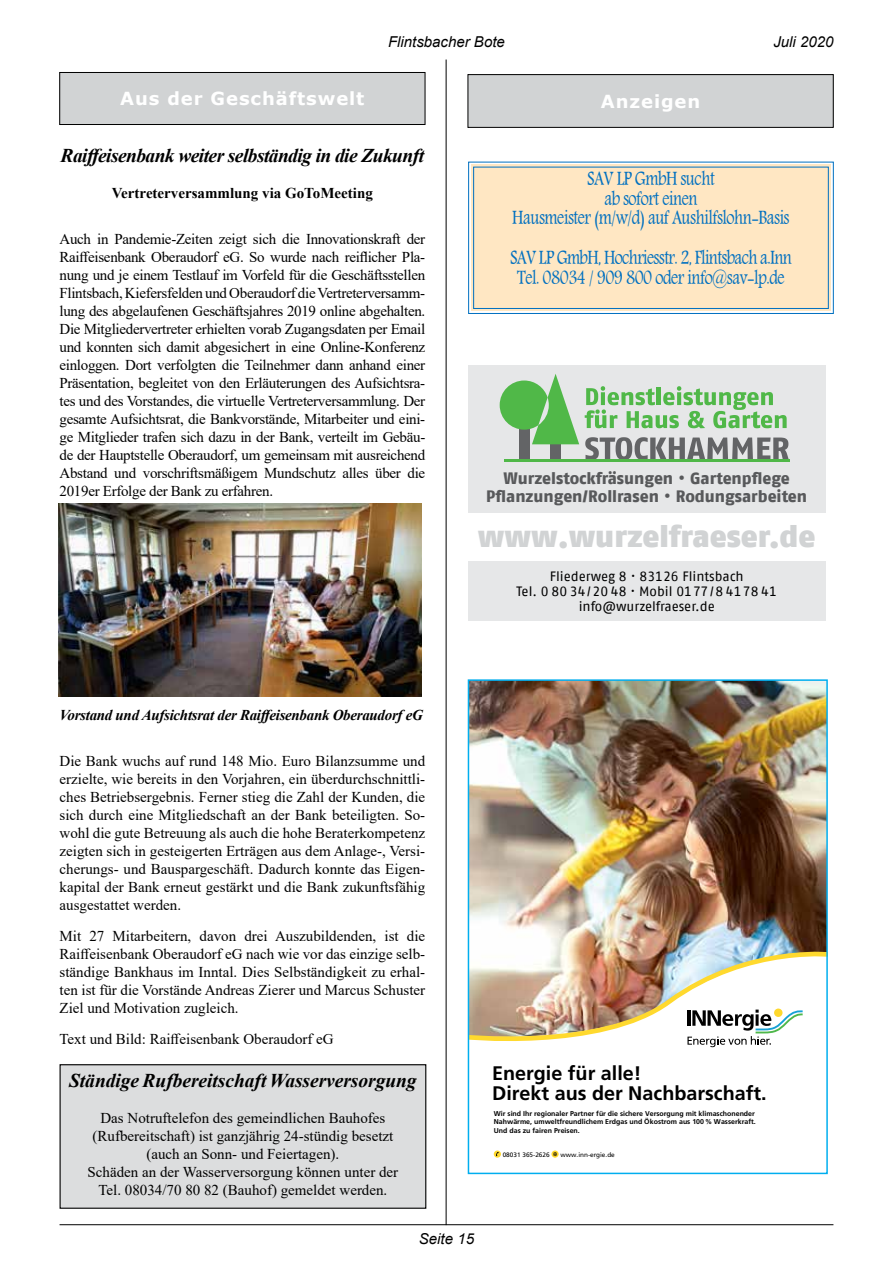
<style>
.page{position:relative;width:893px;height:1263px;background:#fff}
.page>*{position:absolute;margin:0;border:0;box-sizing:border-box;transform-origin:0 0}
.t1{font:30.6px "Fago No Black Tf";color:#d1d3d4}
.t2{font:20.7px/19.8px "Andalus";letter-spacing:-.03em;color:#0070c0;text-align:center;scale:.8 1}
.t3{font:700 19.65px/19.6px "Frutiger";color:#000}
.t4{font:italic 700 19.5px "Times New Roman";letter-spacing:-.03em;color:#000}
.t5{font:italic 700 19.5px "Times New Roman";letter-spacing:-.005em;color:#000}
.t6{font:700 18px "Verdana";letter-spacing:.05em;color:#fff}
.t7{font:16.5px/18px "Fago No Exb Tf";color:#58595b;text-align:center}
.t8{font:15px/18px "Times New Roman";color:#000;text-align:justify}
.t9{font:italic 700 15px "Times New Roman";letter-spacing:-.02em;color:#000}
.t10{font:700 15px "Times New Roman";color:#000}
.t11{font:italic 15px "Arial";color:#000}
.t12{font:13.5px/15px "Fago No Regular Tf";color:#000;text-align:center}
.t13{font:700 7.05px/8.4px "Frutiger";color:#000}
.t14{font:6.45px "Frutiger";color:#000}
</style>
<div class="page">
<hr style="left:60px;top:1224px;width:773px;height:1px;background:#000">
<hr style="left:446px;top:60px;width:1px;height:1165px;background:#000">
<img style="left:471px;top:682px;width:354px;height:255px">
<img style="left:471px;top:937px;width:354px;height:111px">
<svg style="left:494px;top:1150px;width:7px;height:8px"></svg>
<svg style="left:496px;top:1152px;width:3px;height:4px"></svg>
<svg style="left:551px;top:1150px;width:8px;height:8px"></svg>
<svg style="left:553px;top:1152px;width:4px;height:4px"></svg>
<div style="left:468px;top:679px;width:360px;height:495px;border:2px solid #00aeef"></div>
<div style="left:468px;top:161px;width:366px;height:153px;background:#ffe7c3"></div>
<div style="left:473px;top:167px;width:356px;height:142px;border:1px solid #0070c0"></div>
<div style="left:468px;top:365px;width:357px;height:147px;background:#e6e7e8"></div>
<div style="left:519px;top:410px;width:11px;height:50px;background:#636466"></div>
<svg style="left:585px;top:386px;width:202px;height:42px"></svg>
<svg style="left:585px;top:437px;width:204px;height:23px"></svg>
<div style="left:551px;top:410px;width:10px;height:50px;background:#636466"></div>
<svg style="left:500px;top:374px;width:79px;height:70px"></svg>
<hr style="left:504px;top:460px;width:285px;height:2px;background:#50b848">
<div style="left:468px;top:561px;width:357px;height:59px;background:#e6e7e8"></div>
<div style="left:468px;top:75px;width:365px;height:52px;background:#d1d3d4"></div>
<div style="left:468px;top:74px;width:365px;height:54px;border:1px solid #000"></div>
<div style="left:60px;top:72px;width:365px;height:52px;background:#d1d3d4"></div>
<div style="left:60px;top:72px;width:365px;height:53px;border:1px solid #000"></div>
<img style="left:58px;top:504px;width:363px;height:193px">
<div style="left:60px;top:1065px;width:366px;height:143px;background:#dcddde"></div>
<div style="left:60px;top:1064px;width:366px;height:145px;border:1px solid #000"></div>
<p class="t11" style="left:388px;top:32px;width:118px">Flintsbacher Bote</p>
<p class="t11" style="left:773px;top:32px;width:62px">Juli 2020</p>
<p class="t6" style="left:120px;top:86px;width:246px">Aus der Geschäftswelt</p>
<p class="t6" style="left:601px;top:89px;width:101px">Anzeigen</p>
<h3 class="t4" style="left:61px;top:142px;width:365px">Raiffeisenbank weiter selbständig in die Zukunft</h3>
<p class="t10" style="left:112px;top:182px;width:263px">Vertreterversammlung via GoToMeeting</p>
<p class="t8" style="left:60px;top:229px;width:367px">Auch in Pandemie-Zeiten zeigt sich die Innovationskraft der Raiffeisenbank Oberaudorf eG. So wurde nach reiflicher Pla&shy;nung und je einem Testlauf im Vorfeld für die Geschäftsstellen Flintsbach, Kiefersfelden und Oberaudorf die Vertreterversamm&shy;lung des abgelaufenen Geschäftsjahres 2019 online abgehalten.<br>Die Mitgliedervertreter erhielten vorab Zugangsdaten per Email und konnten sich damit abgesichert in eine Online-Konferenz einloggen. Dort verfolgten die Teilnehmer dann anhand einer Präsentation, begleitet von den Erläuterungen des Aufsichtsra&shy;tes und des Vorstandes, die virtuelle Vertreterversammlung. Der gesamte Aufsichtsrat, die Bankvorstände, Mitarbeiter und eini&shy;ge Mitglieder trafen sich dazu in der Bank, verteilt im Gebäu&shy;de der Hauptstelle Oberaudorf, um gemeinsam mit ausreichend Abstand und vorschriftsmäßigem Mundschutz alles über die 2019er Erfolge der Bank zu erfahren.</p>
<h2 class="t2" style="left:512px;top:169px;width:348px">SAV LP GmbH sucht<br>ab sofort einen<br>Hausmeister (m/w/d) auf Aushilfslohn-Basis</h2>
<h2 class="t2" style="left:510px;top:248px;width:354px">SAV LP GmbH, Hochriesstr. 2, Flintsbach a.Inn<br>Tel. 08034 / 909 800 oder info@sav-lp.de</h2>
<p class="t7" style="left:486px;top:469px;width:322px">Wurzelstockfräsungen • Gartenpflege<br>Pflanzungen/Rollrasen • Rodungsarbeiten</p>
<h1 class="t1" style="left:478px;top:518px;width:339px">www.wurzelfraeser.de</h1>
<p class="t12" style="left:516px;top:568px;width:262px">Fliederweg 8 · 83126 Flintsbach<br>Tel. 0 80 34/20 48 · Mobil 0177/8 4178 41 info@wurzelfraeser.de</p>
<p class="t9" style="left:60px;top:705px;width:365px">Vorstand und Aufsichtsrat der Raiffeisenbank Oberaudorf eG</p>
<p class="t8" style="left:60px;top:751px;width:367px">Die Bank wuchs auf rund 148 Mio. Euro Bilanzsumme und erzielte, wie bereits in den Vorjahren, ein überdurchschnittli&shy;ches Betriebsergebnis. Ferner stieg die Zahl der Kunden, die sich durch eine Mitgliedschaft an der Bank beteiligten. So&shy;wohl die gute Betreuung als auch die hohe Beraterkompetenz zeigten sich in gesteigerten Erträgen aus dem Anlage-, Versi&shy;cherungs- und Bauspargeschäft. Dadurch konnte das Eigen&shy;kapital der Bank erneut gestärkt und die Bank zukunftsfähig ausgestattet werden.</p>
<p class="t8" style="left:60px;top:926px;width:367px">Mit 27 Mitarbeitern, davon drei Auszubildenden, ist die Raiffeisenbank Oberaudorf eG nach wie vor das einzige selb&shy;ständige Bankhaus im Inntal. Dies Selbständigkeit zu erhal&shy;ten ist für die Vorstände Andreas Zierer und Marcus Schuster Ziel und Motivation zugleich.</p>
<p class="t8" style="left:60px;top:1029px;width:276px">Text und Bild: Raiffeisenbank Oberaudorf eG</p>
<h3 class="t5" style="left:69px;top:1067px;width:349px">Ständige Rufbereitschaft Wasserversorgung</h3>
<p class="t8" style="left:88px;top:1108px;width:312px;text-align:center">Das Notruftelefon des gemeindlichen Bauhofes (Rufbereitschaft) ist ganzjährig 24-stündig besetzt (auch an Sonn- und Feiertagen).<br>Schäden an der Wasserversorgung können unter der Tel. 08034/70 80 82 (Bauhof) gemeldet werden.</p>
<p class="t11" style="left:419px;top:1229px;width:57px">Seite 15</p>
<h3 class="t3" style="left:492px;top:1063px;width:276px">Energie für alle!<br>Direkt aus der Nachbarschaft.</h3>
<p class="t13" style="left:494px;top:1109px;width:263px">Wir sind Ihr regionaler Partner für die sichere Versorgung mit klimaschonender<br>Nahwärme, umweltfreundlichem Erdgas und Ökostrom aus 100 % Wasserkraft.<br>Und das zu fairen Preisen.</p>
<p class="t14" style="left:503px;top:1150px;width:48px">08031 365-2626</p>
<p class="t14" style="left:560px;top:1150px;width:56px">www.inn-ergie.de</p>
</div>
